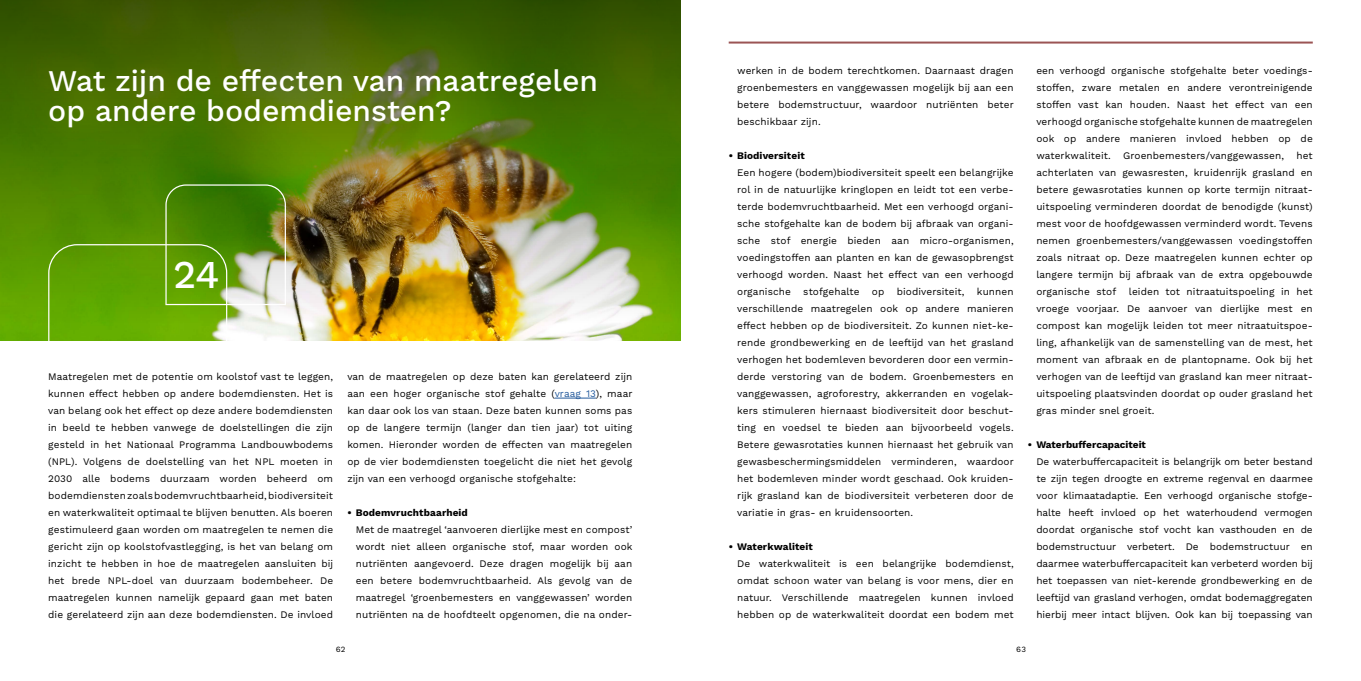
<style>
.page{position:relative;width:1361px;height:681px;background:#fff}
.page>*{position:absolute;margin:0;border:0;box-sizing:border-box;transform-origin:0 0}
.t1{font:500 39.4px "Work Sans";color:#fff}
.t2{font:500 30px/30px "Work Sans";color:#fff}
.t3{font:10px/17px "Work Sans";letter-spacing:.01em;color:#000;text-align:justify}
.t4{font:700 10px "Work Sans";letter-spacing:.01em;color:#000}
.t5{font:8px "Work Sans";color:#000}
.s1{color:#245a9c}
</style>
<div class="page">
<img style="left:0;top:0;width:680px;height:330px">
<svg style="left:48px;top:184px;width:238px;height:157px;background:#6ca223"></svg>
<hr style="left:729px;top:42px;width:583px;height:2px;background:#9b5454">
<hr style="left:555px;top:397px;width:41px;height:1px;background:#245a9c">
<h2 class="t2" style="left:48px;top:67px;width:551px">Wat zijn de effecten van maatregelen op andere bodemdiensten?</h2>
<h1 class="t1" style="left:173px;top:251px;width:48px">24</h1>
<p class="t3" style="left:48px;top:368px;width:286px">Maatregelen met de potentie om koolstof vast te leggen, kunnen effect hebben op andere bodemdiensten. Het is van belang ook het effect op deze andere bodemdiensten in beeld te hebben vanwege de doelstellingen die zijn gesteld in het Nationaal Programma Landbouwbodems (NPL). Volgens de doelstelling van het NPL moeten in 2030 alle bodems duurzaam worden beheerd om bodemdiensten zoals bodemvruchtbaarheid, biodiversiteit en waterkwaliteit optimaal te blijven benutten. Als boeren gestimuleerd gaan worden om maatregelen te nemen die gericht zijn op koolstofvastlegging, is het van belang om inzicht te hebben in hoe de maatregelen aansluiten bij het brede NPL-doel van duurzaam bodembeheer. De maatregelen kunnen namelijk gepaard gaan met baten die gerelateerd zijn aan deze bodemdiensten. De invloed</p>
<p class="t3" style="left:347px;top:368px;width:287px">van de maatregelen op deze baten kan gerelateerd zijn aan een hoger organische stof gehalte (<span class="s1">vraag 13</span>), maar kan daar ook los van staan. Deze baten kunnen soms pas op de langere termijn (langer dan tien jaar) tot uiting komen. Hieronder worden de effecten van maatregelen op de vier bodemdiensten toegelicht die niet het gevolg zijn van een verhoogd organische stofgehalte:</p>
<p class="t4" style="left:347px;top:506px;width:122px">• Bodemvruchtbaarheid</p>
<p class="t3" style="left:356px;top:521px;width:278px">Met de maatregel ‘aanvoeren dierlijke mest en compost’ wordt niet alleen organische stof, maar worden ook nutriënten aangevoerd. Deze dragen mogelijk bij aan een betere bodemvruchtbaarheid. Als gevolg van de maatregel ‘groenbemesters en vanggewassen’ worden nutriënten na de hoofdteelt opgenomen, die na onder-</p>
<p class="t3" style="left:737px;top:62px;width:278px">werken in de bodem terechtkomen. Daarnaast dragen groenbemesters en vanggewassen mogelijk bij aan een betere bodemstructuur, waardoor nutriënten beter beschikbaar zijn.</p>
<p class="t4" style="left:729px;top:149px;width:77px">• Biodiversiteit</p>
<p class="t3" style="left:737px;top:164px;width:278px">Een hogere (bodem)biodiversiteit speelt een belangrijke rol in de natuurlijke kringlopen en leidt tot een verbe&shy;terde bodemvruchtbaarheid. Met een verhoogd organi&shy;sche stofgehalte kan de bodem bij afbraak van organi&shy;sche stof energie bieden aan micro-organismen, voedingstoffen aan planten en kan de gewasopbrengst verhoogd worden. Naast het effect van een verhoogd organische stofgehalte op biodiversiteit, kunnen verschillende maatregelen ook op andere manieren effect hebben op de biodiversiteit. Zo kunnen niet-ke&shy;rende grondbewerking en de leeftijd van het grasland verhogen het bodemleven bevorderen door een vermin&shy;derde verstoring van de bodem. Groenbemesters en vanggewassen, agroforestry, akkerranden en vogelak&shy;kers stimuleren hiernaast biodiversiteit door beschut&shy;ting en voedsel te bieden aan bijvoorbeeld vogels.<br>Betere gewasrotaties kunnen hiernaast het gebruik van gewasbeschermingsmiddelen verminderen, waardoor het bodemleven minder wordt geschaad. Ook kruiden&shy;rijk grasland kan de biodiversiteit verbeteren door de variatie in gras- en kruidensoorten.</p>
<p class="t4" style="left:729px;top:540px;width:86px">• Waterkwaliteit</p>
<p class="t3" style="left:737px;top:555px;width:278px">De waterkwaliteit is een belangrijke bodemdienst, omdat schoon water van belang is voor mens, dier en natuur. Verschillende maatregelen kunnen invloed hebben op de waterkwaliteit doordat een bodem met</p>
<p class="t3" style="left:1036px;top:62px;width:278px">een verhoogd organische stofgehalte beter voedings&shy;stoffen, zware metalen en andere verontreinigende stoffen vast kan houden. Naast het effect van een verhoogd organische stofgehalte kunnen de maatregelen ook op andere manieren invloed hebben op de waterkwaliteit. Groenbemesters/vanggewassen, het achterlaten van gewasresten, kruidenrijk grasland en betere gewasrotaties kunnen op korte termijn nitraat&shy;uitspoeling verminderen doordat de benodigde (kunst) mest voor de hoofdgewassen verminderd wordt. Tevens nemen groenbemesters/vanggewassen voedingstoffen zoals nitraat op. Deze maatregelen kunnen echter op langere termijn bij afbraak van de extra opgebouwde organische stof</p>
<p class="t3" style="left:1036px;top:283px;width:278px;text-indent:92px">leiden tot nitraatuitspoeling in het vroege voorjaar. De aanvoer van dierlijke mest en compost kan mogelijk leiden tot meer nitraatuitspoe&shy;ling, afhankelijk van de samenstelling van de mest, het moment van afbraak en de plantopname. Ook bij het verhogen van de leeftijd van grasland kan meer nitraat&shy;uitspoeling plaatsvinden doordat op ouder grasland het gras minder snel groeit.</p>
<p class="t4" style="left:1028px;top:438px;width:120px">• Waterbuffercapaciteit</p>
<p class="t3" style="left:1036px;top:453px;width:278px">De waterbuffercapaciteit is belangrijk om beter bestand te zijn tegen droogte en extreme regenval en daarmee voor klimaatadaptie. Een verhoogd organische stofge&shy;halte heeft invloed op het waterhoudend vermogen doordat organische stof vocht kan vasthouden en de bodemstructuur verbetert. De bodemstructuur en daarmee waterbuffercapaciteit kan verbeterd worden bij het toepassen van niet-kerende grondbewerking en de leeftijd van grasland verhogen, omdat bodemaggregaten hierbij meer intact blijven. Ook kan bij toepassing van</p>
<p class="t5" style="left:336px;top:644px;width:11px">62</p>
<p class="t5" style="left:1016px;top:644px;width:11px">63</p>
</div>
